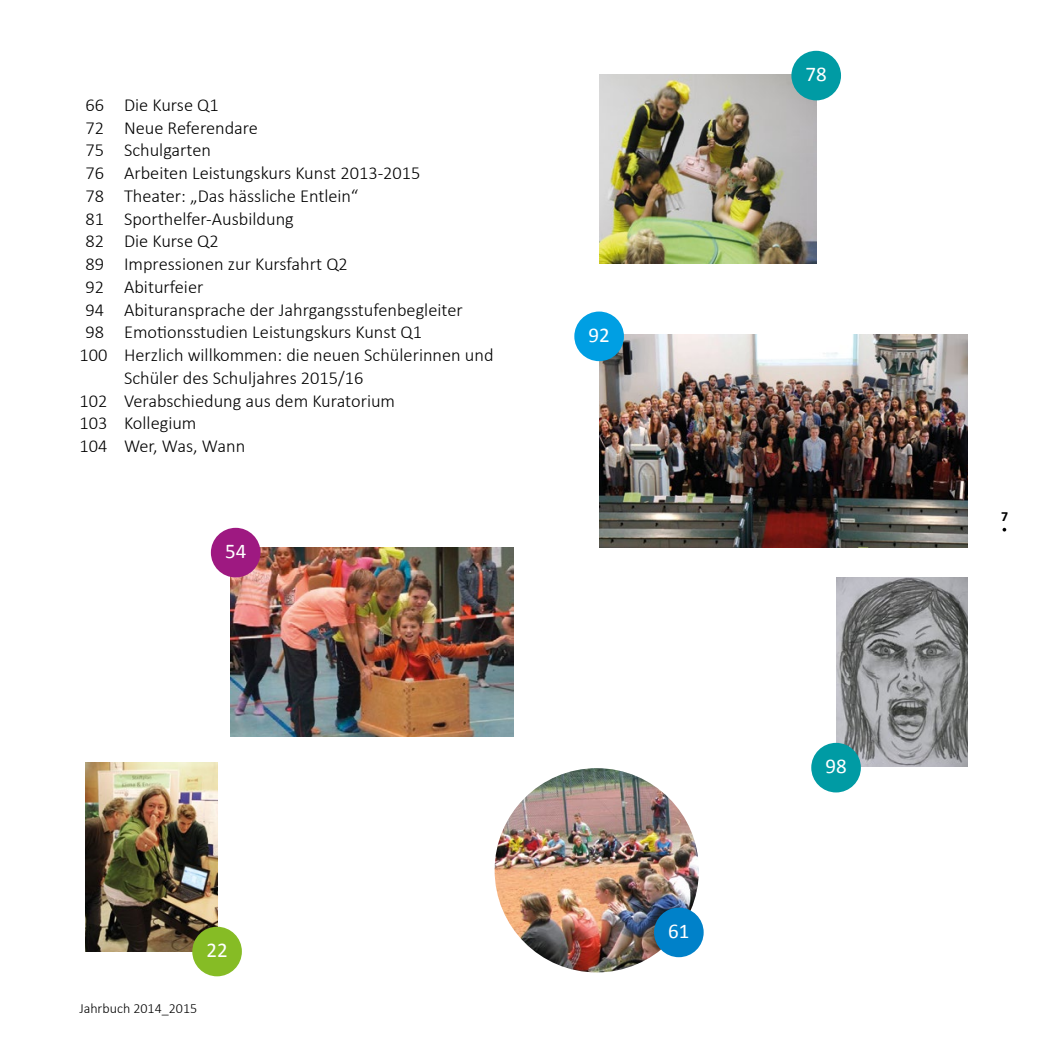
<style>
.page{position:relative;width:1042px;height:1042px;background:#fff}
.page>*{position:absolute;margin:0;border:0;box-sizing:border-box;transform-origin:0 0}
.t1{font:21px "Calibri";color:#fff}
.t2{font:300 18.38px "Calibri";color:#000}
.t3{font:300 14px "Calibri";color:#000}
.t4{font:700 14px "Calibri";color:#000}
</style>
<div class="page">
<svg style="left:1002px;top:528px;width:4px;height:3px"></svg>
<img style="left:495px;top:768px;width:204px;height:204px;border-radius:102px">
<img style="left:86px;top:763px;width:131px;height:188px">
<img style="left:231px;top:548px;width:282px;height:188px">
<img style="left:599px;top:74px;width:217px;height:189px">
<img style="left:599px;top:334px;width:368px;height:213px">
<div style="left:791px;top:51px;width:50px;height:49px;background:#009ba4;border-radius:50%"></div>
<div style="left:574px;top:311px;width:50px;height:50px;background:#009fe3;border-radius:50%"></div>
<div style="left:654px;top:907px;width:49px;height:50px;background:#0081c9;border-radius:50%"></div>
<div style="left:192px;top:926px;width:50px;height:50px;background:#86bc25;border-radius:50%"></div>
<img style="left:836px;top:577px;width:131px;height:189px">
<div style="left:811px;top:743px;width:50px;height:49px;background:#009ba4;border-radius:50%"></div>
<div style="left:211px;top:528px;width:49px;height:49px;background:#9e1981;border-radius:50%"></div>
<p class="t2" style="left:86px;top:93px;width:135px">66 Die Kurse Q1</p>
<p class="t2" style="left:86px;top:116px;width:174px">72 Neue Referendare</p>
<p class="t2" style="left:86px;top:139px;width:127px">75 Schulgarten</p>
<p class="t2" style="left:86px;top:162px;width:336px">76 Arbeiten Leistungskurs Kunst 2013-2015</p>
<p class="t2" style="left:86px;top:184px;width:274px">78 Theater: „Das hässliche Entlein“</p>
<p class="t2" style="left:86px;top:207px;width:210px">81 Sporthelfer-Ausbildung</p>
<p class="t2" style="left:86px;top:230px;width:135px">82 Die Kurse Q2</p>
<p class="t2" style="left:86px;top:253px;width:264px">89 Impressionen zur Kursfahrt Q2</p>
<p class="t2" style="left:86px;top:275px;width:119px">92 Abiturfeier</p>
<p class="t2" style="left:86px;top:298px;width:379px">94 Abituransprache der Jahrgangsstufenbegleiter</p>
<p class="t2" style="left:86px;top:321px;width:338px">98 Emotionsstudien Leistungskurs Kunst Q1</p>
<p class="t2" style="left:79px;top:344px;width:416px">100 Herzlich willkommen: die neuen Schülerinnen und</p>
<p class="t2" style="left:124px;top:366px;width:241px">Schüler des Schuljahres 2015/16</p>
<p class="t2" style="left:79px;top:389px;width:317px">102 Verabschiedung aus dem Kuratorium</p>
<p class="t2" style="left:79px;top:412px;width:119px">103 Kollegium</p>
<p class="t2" style="left:79px;top:435px;width:167px">104 Wer, Was, Wann</p>
<p class="t1" style="left:225px;top:538px;width:23px">54</p>
<p class="t1" style="left:588px;top:322px;width:23px">92</p>
<p class="t1" style="left:206px;top:937px;width:23px">22</p>
<p class="t3" style="left:79px;top:999px;width:119px">Jahrbuch 2014_2015</p>
<p class="t1" style="left:668px;top:918px;width:23px">61</p>
<p class="t1" style="left:805px;top:61px;width:23px">78</p>
<p class="t1" style="left:825px;top:753px;width:23px">98</p>
<p class="t4" style="left:1001px;top:507px;width:9px">7</p>
</div>
